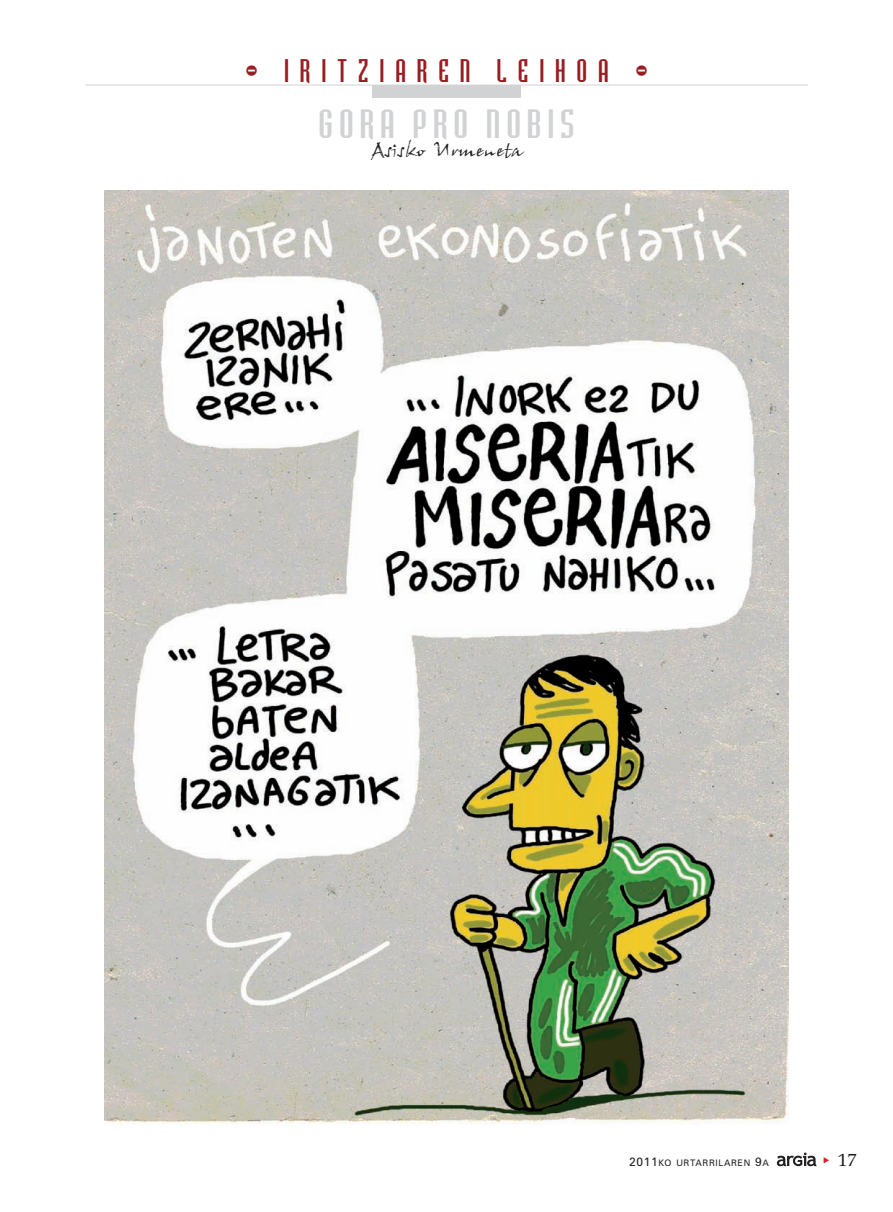
<style>
.page{position:relative;width:893px;height:1212px;background:#fff}
.page>*{position:absolute;margin:0;border:0;box-sizing:border-box;transform-origin:0 0}
.t1{font:37.5px "Bodiac";letter-spacing:.145em;color:#d1d2d4;scale:1.1 1}
.t2{font:30px "Bodiac";letter-spacing:.365em;color:#981e21}
.t3{font:19.5px "John Handy LET Plain 10";color:#231f20;scale:1.05 1}
.t4{font:19.5px "Memoir";color:#231f20}
.t5{font:9px "Zurich BT";letter-spacing:.075em;color:#231f20}
.s1{font-size:12px}
</style>
<div class="page">
<svg style="left:777px;top:1152px;width:39px;height:14px"></svg>
<hr style="left:85px;top:85px;width:723px;height:1px;background:#d1d2d4">
<div style="left:372px;top:85px;width:149px;height:12px;background:#d1d2d4"></div>
<img style="left:104px;top:190px;width:685px;height:934px">
<h2 class="t2" style="left:245px;top:55px;width:405px">- IRITZIAREN LEIHOA -</h2>
<h1 class="t1" style="left:318px;top:103px;width:235px">GORA PRO NOBIS</h1>
<h3 class="t3" style="left:371px;top:142px;width:146px">Asisko-Urmeneta</h3>
<p class="t5" style="left:629px;top:1160px;width:141px"><span class="s1">2011</span>KO URTARRILAREN <span class="s1">9</span>A</p>
<h3 class="t4" style="left:837px;top:1151px;width:22px">17</h3>
</div>
